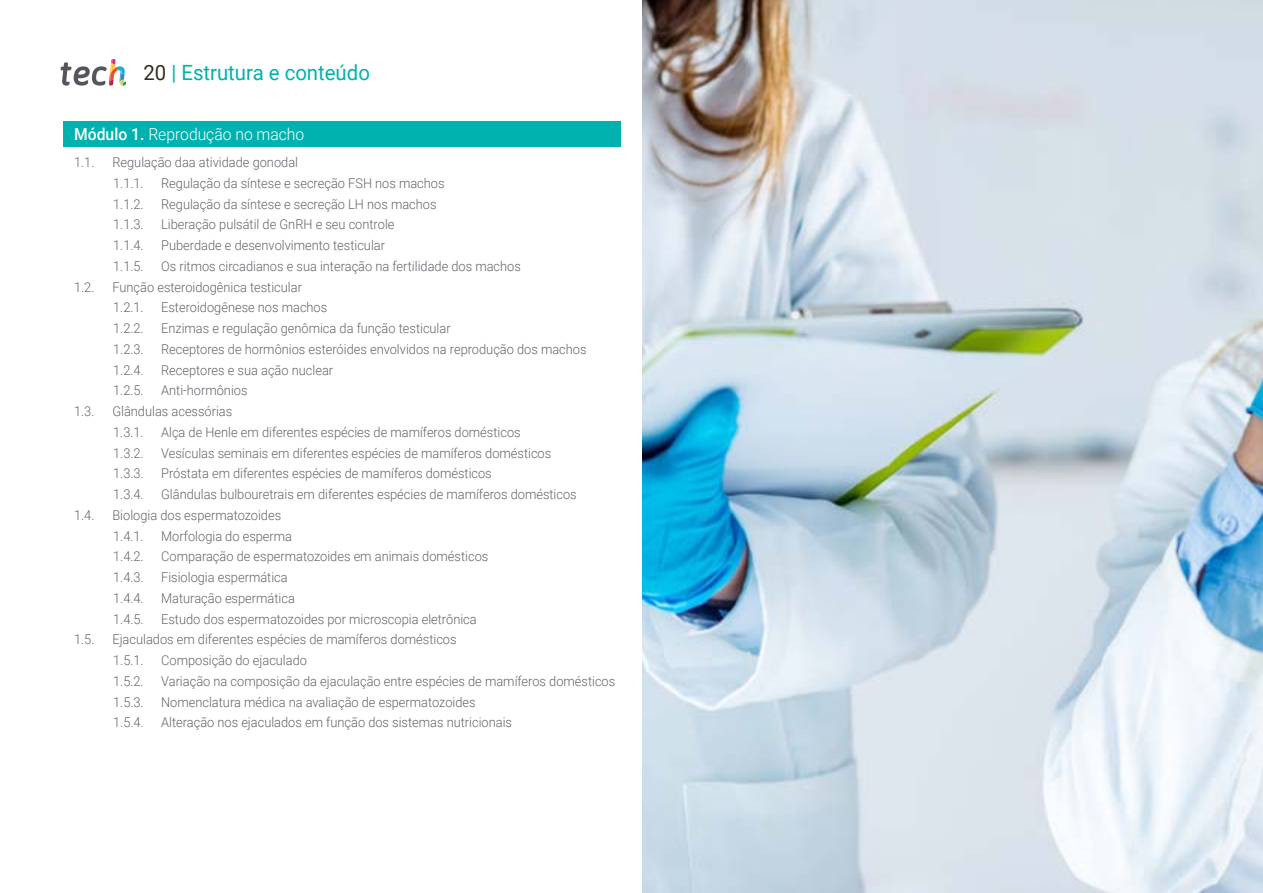
<style>
.page{position:relative;width:1263px;height:893px;background:#fff}
.page>*{position:absolute;margin:0;border:0;box-sizing:border-box;transform-origin:0 0}
.t1{font:21px "Roboto";color:#00b2af}
.t2{font:300 16.5px "Roboto";color:#fff;scale:.95 1}
.t3{font:300 13.5px/20.7px "Roboto";color:#61646a;scale:.95 1}
.s1{color:#312e20}
.s2{font-weight:500}
</style>
<div class="page">
<div style="left:63px;top:121px;width:558px;height:25px;background:#00b2af"></div>
<svg style="left:61px;top:59px;width:65px;height:27px"></svg>
<img style="left:642px;top:0;width:621px;height:893px">
<h1 class="t1" style="left:144px;top:57px;width:228px"><span class="s1">20</span> | Estrutura e conteúdo</h1>
<p class="t2" style="left:74px;top:123px;width:244px"><span class="s2">Módulo 1.</span> Reprodução no macho</p>
<p class="t3" style="left:74px;top:151px;width:23px">1.1.</p>
<p class="t3" style="left:112px;top:151px;width:197px">Regulação daa atividade gonodal<br>1.1.1.</p>
<p class="t3" style="left:161px;top:172px;width:300px">Regulação da síntese e secreção FSH nos machos</p>
<p class="t3" style="left:113px;top:193px;width:34px">1.1.2.</p>
<p class="t3" style="left:161px;top:193px;width:291px">Regulação da síntese e secreção LH nos machos</p>
<p class="t3" style="left:113px;top:214px;width:34px">1.1.3.</p>
<p class="t3" style="left:161px;top:214px;width:247px">Liberação pulsátil de GnRH e seu controle</p>
<p class="t3" style="left:113px;top:234px;width:34px">1.1.4.</p>
<p class="t3" style="left:161px;top:234px;width:237px">Puberdade e desenvolvimento testicular</p>
<p class="t3" style="left:113px;top:255px;width:34px">1.1.5.</p>
<p class="t3" style="left:161px;top:255px;width:380px">Os ritmos circadianos e sua interação na fertilidade dos machos</p>
<p class="t3" style="left:74px;top:276px;width:23px">1.2.</p>
<p class="t3" style="left:112px;top:276px;width:201px">Função esteroidogênica testicular<br>1.2.1.</p>
<p class="t3" style="left:161px;top:297px;width:176px">Esteroidogênese nos machos</p>
<p class="t3" style="left:113px;top:317px;width:34px">1.2.2.</p>
<p class="t3" style="left:161px;top:317px;width:306px">Enzimas e regulação genômica da função testicular</p>
<p class="t3" style="left:113px;top:338px;width:34px">1.2.3.</p>
<p class="t3" style="left:161px;top:338px;width:449px">Receptores de hormônios esteróides envolvidos na reprodução dos machos</p>
<p class="t3" style="left:113px;top:359px;width:34px">1.2.4.</p>
<p class="t3" style="left:161px;top:359px;width:183px">Receptores e sua ação nuclear</p>
<p class="t3" style="left:113px;top:380px;width:34px">1.2.5.</p>
<p class="t3" style="left:161px;top:380px;width:92px">Anti-hormônios</p>
<p class="t3" style="left:74px;top:400px;width:23px">1.3.</p>
<p class="t3" style="left:112px;top:400px;width:128px">Glândulas acessórias<br>1.3.1.</p>
<p class="t3" style="left:161px;top:421px;width:380px">Alça de Henle em diferentes espécies de mamíferos domésticos</p>
<p class="t3" style="left:113px;top:442px;width:34px">1.3.2.</p>
<p class="t3" style="left:161px;top:442px;width:412px">Vesículas seminais em diferentes espécies de mamíferos domésticos</p>
<p class="t3" style="left:113px;top:463px;width:34px">1.3.3.</p>
<p class="t3" style="left:161px;top:463px;width:350px">Próstata em diferentes espécies de mamíferos domésticos</p>
<p class="t3" style="left:113px;top:483px;width:34px">1.3.4.</p>
<p class="t3" style="left:161px;top:483px;width:439px">Glândulas bulbouretrais em diferentes espécies de mamíferos domésticos</p>
<p class="t3" style="left:74px;top:504px;width:23px">1.4.</p>
<p class="t3" style="left:112px;top:504px;width:179px">Biologia dos espermatozoides<br>1.4.1.</p>
<p class="t3" style="left:161px;top:525px;width:139px">Morfologia do esperma</p>
<p class="t3" style="left:113px;top:546px;width:34px">1.4.2.</p>
<p class="t3" style="left:161px;top:546px;width:346px">Comparação de espermatozoides em animais domésticos</p>
<p class="t3" style="left:113px;top:566px;width:34px">1.4.3.</p>
<p class="t3" style="left:161px;top:566px;width:135px">Fisiologia espermática</p>
<p class="t3" style="left:113px;top:587px;width:34px">1.4.4.</p>
<p class="t3" style="left:161px;top:587px;width:142px">Maturação espermática</p>
<p class="t3" style="left:113px;top:608px;width:34px">1.4.5.</p>
<p class="t3" style="left:161px;top:608px;width:334px">Estudo dos espermatozoides por microscopia eletrônica</p>
<p class="t3" style="left:74px;top:629px;width:23px">1.5.</p>
<p class="t3" style="left:112px;top:629px;width:364px">Ejaculados em diferentes espécies de mamíferos domésticos<br>1.5.1.</p>
<p class="t3" style="left:161px;top:649px;width:155px">Composição do ejaculado</p>
<p class="t3" style="left:113px;top:670px;width:34px">1.5.2.</p>
<p class="t3" style="left:161px;top:670px;width:479px">Variação na composição da ejaculação entre espécies de mamíferos domésticos</p>
<p class="t3" style="left:113px;top:691px;width:34px">1.5.3.</p>
<p class="t3" style="left:161px;top:691px;width:332px">Nomenclatura médica na avaliação de espermatozoides</p>
<p class="t3" style="left:113px;top:712px;width:34px">1.5.4.</p>
<p class="t3" style="left:161px;top:712px;width:371px">Alteração nos ejaculados em função dos sistemas nutricionais</p>
</div>
